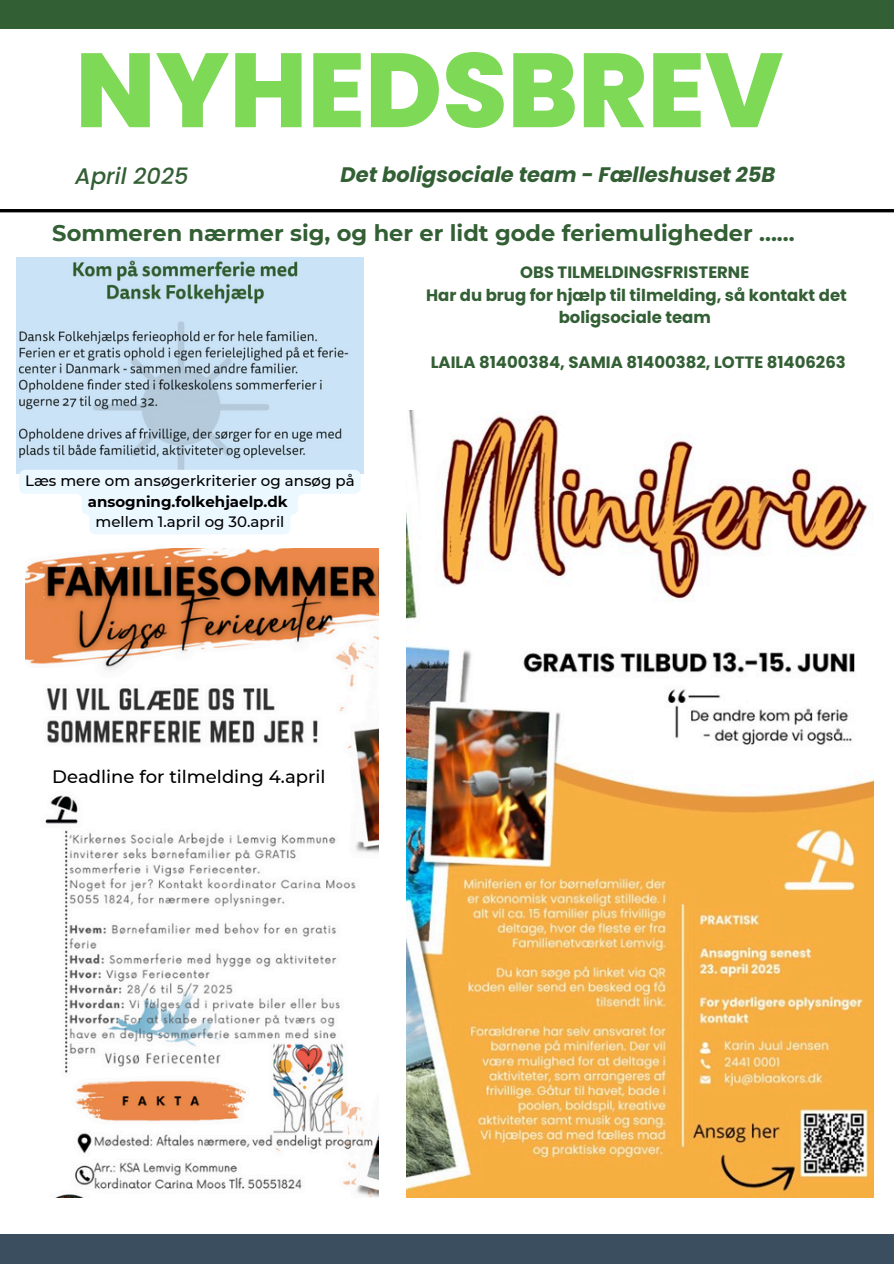
<style>
.page{position:relative;width:894px;height:1264px;background:#fff}
.page>*{position:absolute;margin:0;border:0;box-sizing:border-box;transform-origin:0 0}
.t1{font:800 105px "Poppins";color:#7ed957}
.t2{font:700 22.5px "Montserrat";color:#335f35}
.t3{font:italic 500 22.5px "Poppins";color:#335f35}
.t4{font:italic 700 21px "Poppins";color:#335f35}
.t5{font:500 18px "Montserrat";color:#000}
.t6{font:700 16.5px/22.5px "Poppins";color:#335f35;text-align:center}
.t7{font:500 15px/20.2px "Montserrat";color:#000;text-align:center}
.s1{font-weight:700}
</style>
<div class="page">
<div style="left:0;top:1233px;width:893px;height:30px;background:#3b4e5f"></div>
<hr style="left:0;top:209px;width:893px;height:3px;background:#000">
<div style="left:0;top:0;width:893px;height:29px;background:#335f35"></div>
<img style="left:16px;top:257px;width:347px;height:216px">
<img style="left:406px;top:411px;width:467px;height:786px">
<img style="left:26px;top:548px;width:352px;height:649px">
<svg style="left:19px;top:470px;width:341px;height:64px"></svg>
<h1 class="t1" style="left:75px;top:17px;width:709px">NYHEDSBREV</h1>
<h2 class="t3" style="left:75px;top:160px;width:114px">April 2025</h2>
<h2 class="t4" style="left:340px;top:160px;width:436px">Det boligsociale team - Fælleshuset 25B</h2>
<p class="t2" style="left:52px;top:219px;width:743px">Sommeren nærmer sig, og her er lidt gode feriemuligheder ......</p>
<h2 class="t6" style="left:426px;top:261px;width:422px">OBS TILMELDINGSFRISTERNE<br>Har du brug for hjælp til tilmelding, så kontakt det boligsociale team</h2>
<p class="t6" style="left:430px;top:351px;width:416px">LAILA 81400384, SAMIA 81400382, LOTTE 81406263</p>
<p class="t7" style="left:25px;top:471px;width:331px">Læs mere om ansøgerkriterier og ansøg på <span class="s1">ansogning.folkehjaelp.dk</span></p>
<p class="t7" style="left:95px;top:511px;width:190px">mellem 1.april og 30.april</p>
<p class="t5" style="left:52px;top:766px;width:275px">Deadline for tilmelding 4.april</p>
</div>
